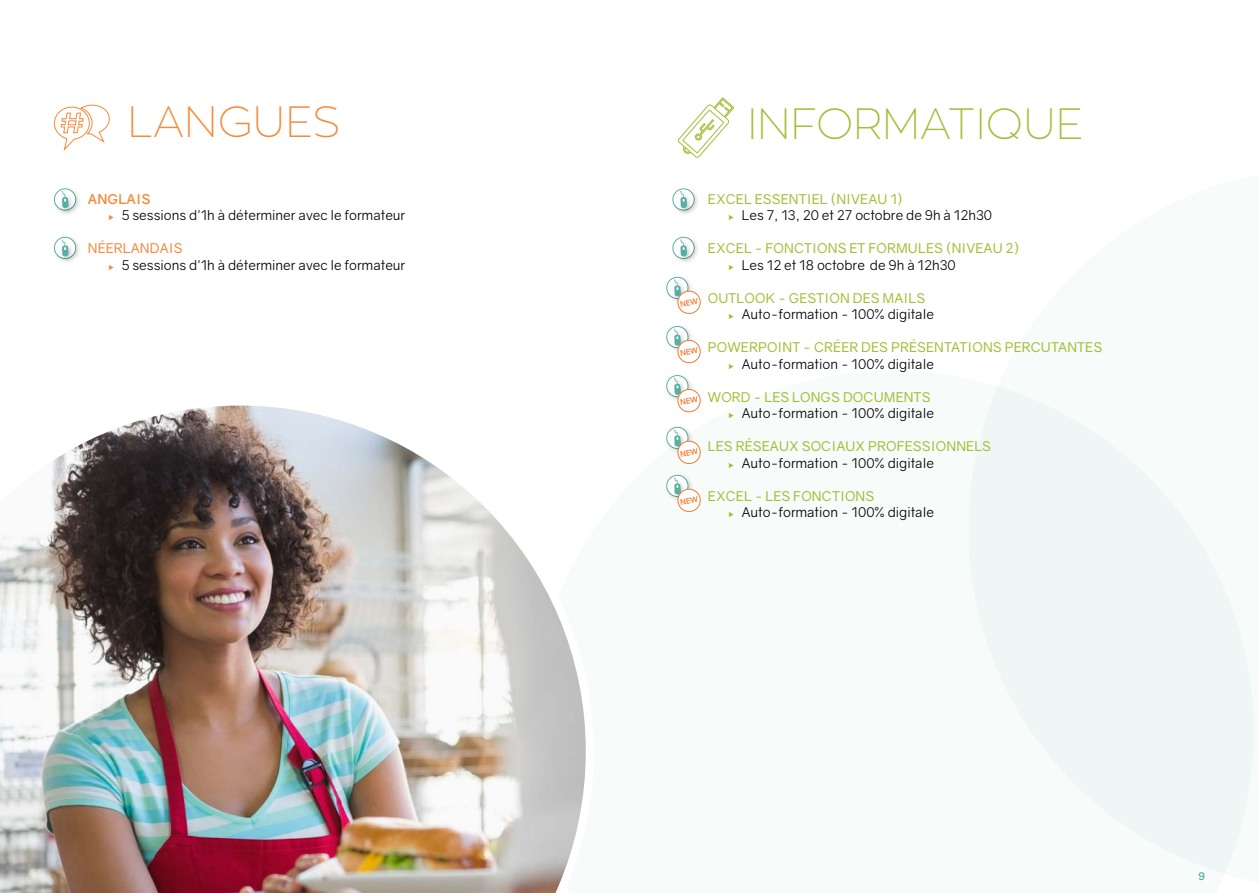
<style>
.page{position:relative;width:1259px;height:893px;background:#fff}
.page>*{position:absolute;margin:0;border:0;box-sizing:border-box;transform-origin:0 0}
._1E_TITRE{font:100 43.5px "Zona Pro";color:#a7bd39}
._1E_TITRE-2{font:100 43.5px "Zona Pro";color:#f58b3c}
.t1{font:13.5px "Gravity";color:#000}
.TITRE_COLLABORATION{font:13.5px "Gravity";letter-spacing:.01em;color:#a7bd39}
.TITRE_COLLABORATION-2{font:13.5px "Gravity";letter-spacing:.01em;color:#f58b3c}
.TITRE_COLLABORATION-3{font:700 13.5px "Gravity";letter-spacing:.01em;color:#f58b3c}
.t2{font:700 10.5px "Gravity";color:#55afa5}
.t3{font:4.5px "Icons South St";color:#a7bd39}
.t4{font:4.5px "Icons South St";color:#f58b3c}
</style>
<div class="page">
<div style="left:968px;top:386px;width:285px;height:488px;background:#eff7f6"></div>
<img style="left:0;top:405px;width:586px;height:488px">
<div style="left:52px;top:186px;width:30px;height:30px;background:#231f20;opacity:.25"></div>
<div style="left:59px;top:188px;width:16px;height:27px;background:#231f20;opacity:.25"></div>
<svg style="left:53px;top:187px;width:24px;height:25px"></svg>
<svg style="left:54px;top:104px;width:56px;height:47px"></svg>
<div style="left:670px;top:186px;width:30px;height:30px;background:#231f20;opacity:.25"></div>
<div style="left:677px;top:188px;width:16px;height:27px;background:#231f20;opacity:.25"></div>
<svg style="left:671px;top:187px;width:24px;height:25px"></svg>
<div style="left:670px;top:235px;width:30px;height:30px;background:#231f20;opacity:.25"></div>
<div style="left:677px;top:237px;width:16px;height:26px;background:#231f20;opacity:.25"></div>
<svg style="left:671px;top:236px;width:24px;height:24px"></svg>
<svg style="left:678px;top:97px;width:56px;height:61px"></svg>
<div style="left:52px;top:235px;width:30px;height:30px;background:#231f20;opacity:.25"></div>
<div style="left:59px;top:237px;width:16px;height:26px;background:#231f20;opacity:.25"></div>
<svg style="left:53px;top:236px;width:24px;height:24px"></svg>
<div style="left:664px;top:473px;width:30px;height:30px;background:#f7fbfa"></div>
<svg style="left:666px;top:276px;width:35px;height:38px"></svg>
<svg style="left:666px;top:326px;width:35px;height:38px"></svg>
<svg style="left:666px;top:375px;width:35px;height:38px"></svg>
<svg style="left:666px;top:426px;width:35px;height:38px"></svg>
<svg style="left:666px;top:474px;width:35px;height:38px"></svg>
<p class="_1E_TITRE-2" style="left:128px;top:94px;width:214px">LANGUES</p>
<p class="TITRE_COLLABORATION-3" style="left:88px;top:190px;width:64px">ANGLAIS</p>
<p class="t4" style="left:109px;top:216px;width:6px">C</p>
<p class="t1" style="left:122px;top:207px;width:285px">5 sessions d'1h à déterminer avec le formateur</p>
<p class="TITRE_COLLABORATION-2" style="left:88px;top:240px;width:96px">NÉERLANDAIS</p>
<p class="t4" style="left:109px;top:266px;width:6px">C</p>
<p class="t1" style="left:122px;top:257px;width:285px">5 sessions d'1h à déterminer avec le formateur</p>
<p class="_1E_TITRE" style="left:747px;top:96px;width:337px">INFORMATIQUE</p>
<p class="TITRE_COLLABORATION" style="left:708px;top:191px;width:197px">EXCEL ESSENTIEL (NIVEAU 1)</p>
<p class="t3" style="left:729px;top:216px;width:6px">C</p>
<p class="t1" style="left:742px;top:207px;width:252px">Les 7, 13, 20 et 27 octobre de 9h à 12h30</p>
<p class="TITRE_COLLABORATION" style="left:708px;top:240px;width:313px">EXCEL - FONCTIONS ET FORMULES (NIVEAU 2)</p>
<p class="t3" style="left:729px;top:266px;width:6px">C</p>
<p class="t1" style="left:742px;top:257px;width:215px">Les 12 et 18 octobre de 9h à 12h30</p>
<p class="TITRE_COLLABORATION" style="left:708px;top:290px;width:219px">OUTLOOK - GESTION DES MAILS</p>
<p class="t3" style="left:729px;top:315px;width:6px">C</p>
<p class="t1" style="left:742px;top:306px;width:194px">Auto-formation - 100% digitale</p>
<p class="TITRE_COLLABORATION" style="left:708px;top:339px;width:396px">POWERPOINT - CRÉER DES PRÉSENTATIONS PERCUTANTES</p>
<p class="t3" style="left:729px;top:365px;width:6px">C</p>
<p class="t1" style="left:742px;top:356px;width:194px">Auto-formation - 100% digitale</p>
<p class="TITRE_COLLABORATION" style="left:708px;top:389px;width:224px">WORD - LES LONGS DOCUMENTS</p>
<p class="t3" style="left:729px;top:414px;width:6px">C</p>
<p class="t1" style="left:742px;top:405px;width:194px">Auto-formation - 100% digitale</p>
<p class="TITRE_COLLABORATION" style="left:708px;top:438px;width:285px">LES RÉSEAUX SOCIAUX PROFESSIONNELS</p>
<p class="t3" style="left:729px;top:464px;width:6px">C</p>
<p class="t1" style="left:742px;top:455px;width:194px">Auto-formation - 100% digitale</p>
<p class="TITRE_COLLABORATION" style="left:708px;top:488px;width:168px">EXCEL - LES FONCTIONS</p>
<p class="t3" style="left:729px;top:513px;width:6px">C</p>
<p class="t1" style="left:742px;top:504px;width:194px">Auto-formation - 100% digitale</p>
<p class="t2" style="left:1198px;top:870px;width:8px">9</p>
</div>
